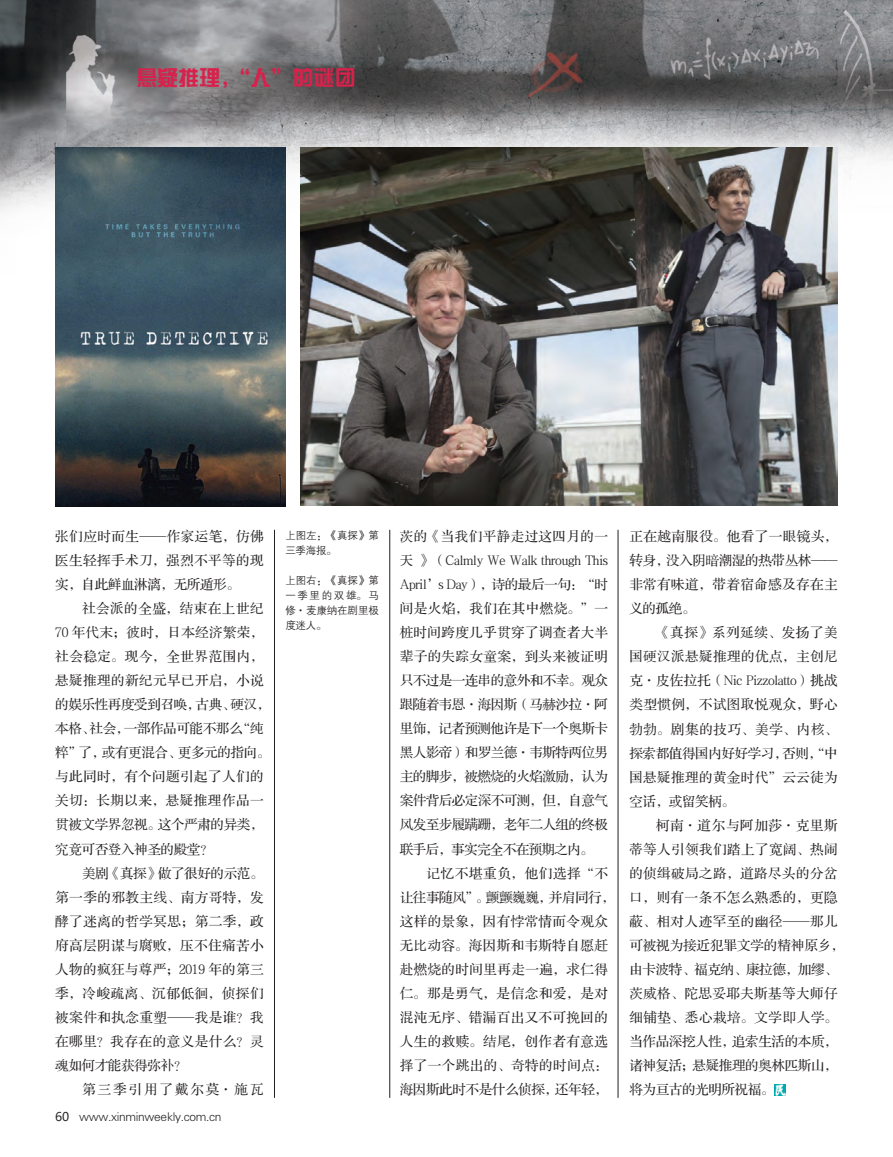
<style>
.page{position:relative;width:893px;height:1157px;background:#fff}
.page>*{position:absolute;margin:0;border:0;box-sizing:border-box;transform-origin:0 0}
.t1{font:21px "FZZYK GBK1 0";color:#d6224c}
.t2{font:13.5px "FZS3 K GBK1 0";letter-spacing:.035em;color:#231f20}
.t3{font:13.5px "FZS3 K GBK1 0";letter-spacing:-.025em;color:#231f20}
.t4{font:13.5px "FZS3 K GBK1 0";letter-spacing:-.035em;color:#231f20}
.t5{font:13.5px "FZS3 K GBK1 0";letter-spacing:-.04em;color:#231f20}
.t6{font:13.5px "FZS3 K GBK1 0";letter-spacing:-.005em;color:#231f20}
.t7{font:13.5px "FZS3 K GBK1 0";letter-spacing:-.045em;color:#231f20}
.t8{font:13.5px "FZS3 K GBK1 0";letter-spacing:.055em;color:#231f20}
.t9{font:13.5px "FZS3 K GBK1 0";letter-spacing:.145em;color:#231f20}
.t10{font:12px "FZXH1 JW GB1 0";letter-spacing:-.025em;color:#231f20}
.t11{font:10.5px/15px "FZZDXJW GB1 0";letter-spacing:-.005em;color:#231f20}
.s1{font-family:"Microsoft Ya Hei"}
</style>
<div class="page">
<img style="left:0;top:0;width:893px;height:1098px">
<img style="left:301px;top:148px;width:537px;height:358px">
<img style="left:55px;top:148px;width:230px;height:358px">
<svg style="left:774px;top:1084px;width:11px;height:11px"></svg>
<hr style="left:274px;top:530px;width:1px;height:567px;background:#231f20">
<hr style="left:389px;top:530px;width:1px;height:567px;background:#231f20">
<hr style="left:618px;top:530px;width:1px;height:567px;background:#231f20">
<h1 class="t1" style="left:136px;top:66px;width:221px">悬疑推理，“人”的谜团</h1>
<p class="t2" style="left:55px;top:529px;width:210px">张们应时而生——作家运笔，仿佛</p>
<p class="t2" style="left:55px;top:553px;width:210px">医生轻挥手术刀，强烈不平等的现</p>
<p class="t3" style="left:55px;top:577px;width:186px">实，自此鲜血淋漓，无所遁形。</p>
<p class="t2" style="left:82px;top:601px;width:183px">社会派的全盛，结束在上世纪</p>
<p class="t2" style="left:55px;top:625px;width:210px">70 年代末；彼时，日本经济繁荣，</p>
<p class="t2" style="left:55px;top:649px;width:210px">社会稳定。现今，全世界范围内，</p>
<p class="t2" style="left:55px;top:673px;width:210px">悬疑推理的新纪元早已开启，小说</p>
<p class="t3" style="left:55px;top:697px;width:217px">的娱乐性再度受到召唤，古典、硬汉，</p>
<p class="t3" style="left:55px;top:721px;width:210px">本格、社会，一部作品可能不那么“纯</p>
<p class="t3" style="left:55px;top:745px;width:217px">粹”了，或有更混合、更多元的指向。</p>
<p class="t2" style="left:55px;top:770px;width:210px">与此同时，有个问题引起了人们的</p>
<p class="t2" style="left:55px;top:794px;width:210px">关切：长期以来，悬疑推理作品一</p>
<p class="t3" style="left:55px;top:818px;width:210px">贯被文学界忽视。这个严肃的异类，</p>
<p class="t3" style="left:55px;top:842px;width:160px">究竟可否登入神圣的殿堂？</p>
<p class="t3" style="left:82px;top:866px;width:183px">美剧《真探》做了很好的示范。</p>
<p class="t2" style="left:55px;top:890px;width:210px">第一季的邪教主线、南方哥特，发</p>
<p class="t2" style="left:55px;top:914px;width:210px">酵了迷离的哲学冥思；第二季，政</p>
<p class="t2" style="left:55px;top:938px;width:210px">府高层阴谋与腐败，压不住痛苦小</p>
<p class="t2" style="left:55px;top:962px;width:210px">人物的疯狂与尊严；2019 年的第三</p>
<p class="t2" style="left:55px;top:986px;width:210px">季，冷峻疏离、沉郁低徊，侦探们</p>
<p class="t2" style="left:55px;top:1010px;width:210px">被案件和执念重塑——我是谁？我</p>
<p class="t2" style="left:55px;top:1034px;width:210px">在哪里？我存在的意义是什么？灵</p>
<p class="t3" style="left:55px;top:1058px;width:133px">魂如何才能获得弥补？</p>
<p class="t9" style="left:82px;top:1082px;width:183px">第三季引用了戴尔莫·施瓦</p>
<p class="t10" style="left:55px;top:1109px;width:168px"><span class="s1">60</span> www.xinminweekly.com.cn</p>
<p class="t11" style="left:285px;top:528px;width:95px">上图左：《真探》第三季海报。</p>
<p class="t11" style="left:285px;top:573px;width:95px;text-align:justify">上图右：《真探》第一季里的双雄。马修·麦康纳在剧里极度迷人。</p>
<p class="t2" style="left:400px;top:529px;width:210px">茨的《当我们平静走过这四月的一</p>
<p class="t3" style="left:400px;top:553px;width:210px">天》（Calmly We Walk through This</p>
<p class="t3" style="left:400px;top:577px;width:210px">April’s Day），诗的最后一句：“时</p>
<p class="t2" style="left:400px;top:601px;width:210px">间是火焰，我们在其中燃烧。”一</p>
<p class="t2" style="left:400px;top:625px;width:210px">桩时间跨度几乎贯穿了调查者大半</p>
<p class="t2" style="left:400px;top:649px;width:210px">辈子的失踪女童案，到头来被证明</p>
<p class="t5" style="left:400px;top:673px;width:210px">只不过是一连串的意外和不幸。观众</p>
<p class="t4" style="left:400px;top:697px;width:210px">跟随着韦恩·海因斯（马赫沙拉·阿</p>
<p class="t4" style="left:400px;top:721px;width:210px">里饰，记者预测他许是下一个奥斯卡</p>
<p class="t4" style="left:400px;top:745px;width:210px">黑人影帝）和罗兰德·韦斯特两位男</p>
<p class="t4" style="left:400px;top:770px;width:210px">主的脚步，被燃烧的火焰激励，认为</p>
<p class="t4" style="left:400px;top:794px;width:210px">案件背后必定深不可测，但，自意气</p>
<p class="t4" style="left:400px;top:818px;width:210px">风发至步履蹒跚，老年二人组的终极</p>
<p class="t7" style="left:400px;top:842px;width:195px">联手后，事实完全不在预期之内。</p>
<p class="t2" style="left:426px;top:866px;width:183px">记忆不堪重负，他们选择“不</p>
<p class="t3" style="left:400px;top:890px;width:217px">让往事随风”。颤颤巍巍，并肩同行，</p>
<p class="t2" style="left:400px;top:914px;width:210px">这样的景象，因有悖常情而令观众</p>
<p class="t2" style="left:400px;top:938px;width:210px">无比动容。海因斯和韦斯特自愿赶</p>
<p class="t2" style="left:400px;top:962px;width:210px">赴燃烧的时间里再走一遍，求仁得</p>
<p class="t2" style="left:400px;top:986px;width:210px">仁。那是勇气，是信念和爱，是对</p>
<p class="t2" style="left:400px;top:1010px;width:210px">混沌无序、错漏百出又不可挽回的</p>
<p class="t2" style="left:400px;top:1034px;width:210px">人生的救赎。结尾，创作者有意选</p>
<p class="t2" style="left:400px;top:1058px;width:210px">择了一个跳出的、奇特的时间点：</p>
<p class="t3" style="left:400px;top:1082px;width:210px">海因斯此时不是什么侦探，还年轻，</p>
<p class="t2" style="left:629px;top:530px;width:210px">正在越南服役。他看了一眼镜头，</p>
<p class="t3" style="left:629px;top:554px;width:210px">转身，没入阴暗潮湿的热带丛林——</p>
<p class="t2" style="left:629px;top:578px;width:210px">非常有味道，带着宿命感及存在主</p>
<p class="t2" style="left:629px;top:602px;width:68px">义的孤绝。</p>
<p class="t2" style="left:656px;top:626px;width:183px">《真探》系列延续、发扬了美</p>
<p class="t2" style="left:629px;top:650px;width:210px">国硬汉派悬疑推理的优点，主创尼</p>
<p class="t3" style="left:629px;top:674px;width:210px">克·皮佐拉托（Nic Pizzolatto）挑战</p>
<p class="t2" style="left:629px;top:698px;width:210px">类型惯例，不试图取悦观众，野心</p>
<p class="t8" style="left:629px;top:722px;width:210px">勃勃。剧集的技巧、美学、内核、</p>
<p class="t3" style="left:629px;top:746px;width:210px">探索都值得国内好好学习，否则，“中</p>
<p class="t2" style="left:629px;top:770px;width:210px">国悬疑推理的黄金时代”云云徒为</p>
<p class="t2" style="left:629px;top:794px;width:107px">空话，或留笑柄。</p>
<p class="t2" style="left:656px;top:818px;width:183px">柯南·道尔与阿加莎·克里斯</p>
<p class="t2" style="left:629px;top:842px;width:210px">蒂等人引领我们踏上了宽阔、热闹</p>
<p class="t2" style="left:629px;top:866px;width:210px">的侦缉破局之路，道路尽头的分岔</p>
<p class="t2" style="left:629px;top:890px;width:210px">口，则有一条不怎么熟悉的，更隐</p>
<p class="t2" style="left:629px;top:914px;width:210px">蔽、相对人迹罕至的幽径——那儿</p>
<p class="t6" style="left:629px;top:938px;width:217px">可被视为接近犯罪文学的精神原乡，</p>
<p class="t3" style="left:629px;top:962px;width:210px">由卡波特、福克纳、康拉德，加缪、</p>
<p class="t2" style="left:629px;top:986px;width:210px">茨威格、陀思妥耶夫斯基等大师仔</p>
<p class="t2" style="left:629px;top:1010px;width:210px">细铺垫、悉心栽培。文学即人学。</p>
<p class="t3" style="left:629px;top:1034px;width:210px">当作品深挖人性，追索生活的本质，</p>
<p class="t3" style="left:629px;top:1058px;width:210px">诸神复活；悬疑推理的奥林匹斯山，</p>
<p class="t3" style="left:629px;top:1082px;width:147px">将为亘古的光明所祝福。</p>
</div>
